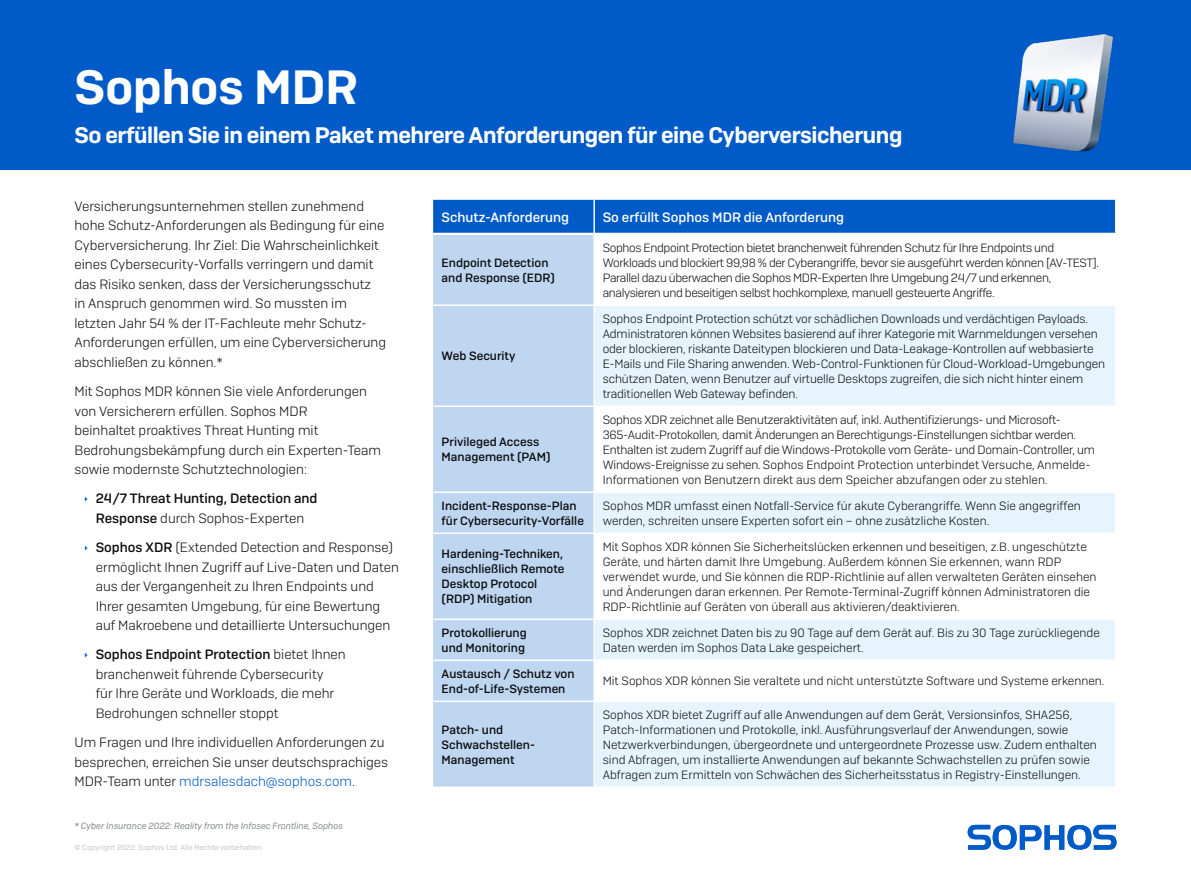
<style>
.page{position:relative;width:1191px;height:893px;background:#fff}
.page>*{position:absolute;margin:0;border:0;box-sizing:border-box;transform-origin:0 0}
.t1{font:600 48px "Sophos Sans";color:#fff}
.Intro_Copy_heading{font:600 22.5px "Sophos Sans";letter-spacing:-.02em;color:#fff}
.Body_Copy{font:300 13.5px/19.5px "Sophos Sans";color:#0d0d0e}
.t2{font:500 13.5px/19.5px "Sophos Sans";color:#0d0d0e}
.Table_Header{font:500 13.5px "Sophos Sans";color:#fff}
.Table_Body_Copy{font:300 12px/15px "Sophos Sans";letter-spacing:-.01em;color:#0d0d0e}
.Table_Body_Copy-2{font:300 12px/15px "Sophos Sans";letter-spacing:-.03em;color:#0d0d0e}
.Table_Left_Column{font:500 12px/15px "Sophos Sans";color:#0d0d0e}
.Note{font:italic 9px "Sophos Sans";color:#83868b}
.Copyright{font:7.5px "Sophos Sans";color:#c2c5ca}
.s1{font-weight:300}
.s2{font-weight:500}
.s3{color:#005bc8}
</style>
<div class="page">
<div style="left:0;top:0;width:1191px;height:170px;background:#005bc8"></div>
<img style="left:1013px;top:34px;width:101px;height:118px">
<div style="left:433px;top:200px;width:682px;height:33px;background:#005bc8"></div>
<div style="left:433px;top:235px;width:160px;height:552px;background:#bfd6f1"></div>
<svg style="left:595px;top:306px;width:520px;height:481px;fill:#e6f5fd"></svg>
<hr style="left:593px;top:200px;width:2px;height:34px;background:#fff">
<hr style="left:433px;top:304px;width:161px;height:2px;background:#fff">
<hr style="left:433px;top:405px;width:161px;height:2px;background:#fff">
<hr style="left:594px;top:405px;width:522px;height:2px;background:#fff">
<hr style="left:433px;top:491px;width:161px;height:2px;background:#fff">
<hr style="left:594px;top:491px;width:522px;height:2px;background:#fff">
<hr style="left:433px;top:532px;width:161px;height:2px;background:#fff">
<hr style="left:594px;top:532px;width:522px;height:2px;background:#fff">
<hr style="left:433px;top:618px;width:161px;height:2px;background:#fff">
<hr style="left:594px;top:618px;width:522px;height:2px;background:#fff">
<hr style="left:433px;top:660px;width:161px;height:1px;background:#fff">
<hr style="left:594px;top:660px;width:522px;height:1px;background:#fff">
<hr style="left:433px;top:701px;width:161px;height:1px;background:#fff">
<hr style="left:594px;top:701px;width:522px;height:1px;background:#fff">
<svg style="left:967px;top:825px;width:149px;height:25px"></svg>
<p class="t1" style="left:74px;top:57px;width:285px">Sophos MDR</p>
<p class="Intro_Copy_heading" style="left:74px;top:121px;width:829px">So erfüllen Sie in einem Paket mehrere Anforderungen für eine Cyberversicherung</p>
<p class="Body_Copy" style="left:74px;top:196px;width:313px">Versicherungsunternehmen stellen zunehmend hohe Schutz-Anforderungen als Bedingung für eine Cyberversicherung. Ihr Ziel: Die Wahrscheinlichkeit eines Cybersecurity-Vorfalls verringern und damit das Risiko senken, dass der Versicherungsschutz<br>in Anspruch genommen wird. So mussten im letzten Jahr 54 % der IT-Fachleute mehr Schutz-Anforderungen erfüllen, um eine Cyberversicherung abschließen zu können.*</p>
<p class="Body_Copy" style="left:74px;top:381px;width:308px">Mit Sophos MDR können Sie viele Anforderungen von Versicherern erfüllen. Sophos MDR<br>beinhaltet proaktives Threat Hunting mit Bedrohungsbekämpfung durch ein Experten-Team sowie modernste Schutztechnologien:</p>
<p class="t2" style="left:96px;top:489px;width:223px">24/7 Threat Hunting, Detection and<br>Response <span class="s1">durch Sophos-Experten</span></p>
<p class="Body_Copy" style="left:96px;top:537px;width:305px"><span class="s2">Sophos XDR</span> (Extended Detection and Response) ermöglicht Ihnen Zugriff auf Live-Daten und Daten aus der Vergangenheit zu Ihren Endpoints und Ihrer gesamten Umgebung, für eine Bewertung auf Makroebene und detaillierte Untersuchungen</p>
<p class="Body_Copy" style="left:96px;top:645px;width:252px"><span class="s2">Sophos Endpoint Protection</span> bietet Ihnen branchenweit führende Cybersecurity<br>für Ihre Geräte und Workloads, die mehr Bedrohungen schneller stoppt</p>
<p class="Body_Copy" style="left:74px;top:732px;width:315px">Um Fragen und Ihre individuellen Anforderungen zu besprechen, erreichen Sie unser deutschsprachiges<br>MDR-Team unter <span class="s3">mdrsalesdach@sophos.com</span>.</p>
<p class="Note" style="left:74px;top:820px;width:270px">* Cyber Insurance 2022: Reality from the Infosec Frontline, Sophos</p>
<p class="Copyright" style="left:74px;top:843px;width:190px">© Copyright 2022. Sophos Ltd. Alle Rechte vorbehalten.</p>
<p class="Table_Header" style="left:441px;top:209px;width:129px">Schutz-Anforderung</p>
<p class="Table_Header" style="left:603px;top:209px;width:243px">So erfüllt Sophos MDR die Anforderung</p>
<p class="Table_Left_Column" style="left:441px;top:255px;width:115px">Endpoint Detection and Response (EDR)</p>
<p class="Table_Body_Copy-2" style="left:603px;top:240px;width:498px">Sophos Endpoint Protection bietet branchenweit führenden Schutz für Ihre Endpoints und Workloads und blockiert 99,98 % der Cyberangriffe, bevor sie ausgeführt werden können [AV-TEST].<br>Parallel dazu überwachen die Sophos MDR-Experten Ihre Umgebung 24/7 und erkennen, analysieren und beseitigen selbst hochkomplexe, manuell gesteuerte Angriffe.</p>
<p class="Table_Left_Column" style="left:441px;top:348px;width:75px">Web Security</p>
<p class="Table_Left_Column" style="left:441px;top:434px;width:110px">Privileged Access<br>Management (PAM)</p>
<p class="Table_Body_Copy" style="left:603px;top:311px;width:504px">Sophos Endpoint Protection schützt vor schädlichen Downloads und verdächtigen Payloads.<br>Administratoren können Websites basierend auf ihrer Kategorie mit Warnmeldungen versehen oder blockieren, riskante Dateitypen blockieren und Data-Leakage-Kontrollen auf webbasierte E-Mails und File Sharing anwenden. Web-Control-Funktionen für Cloud-Workload-Umgebungen schützen Daten, wenn Benutzer auf virtuelle Desktops zugreifen, die sich nicht hinter einem traditionellen Web Gateway befinden.</p>
<p class="Table_Body_Copy" style="left:603px;top:412px;width:494px">Sophos XDR zeichnet alle Benutzeraktivitäten auf, inkl. Authentifizierungs- und Microsoft-365-Audit-Protokollen, damit Änderungen an Berechtigungs-Einstellungen sichtbar werden.<br>Enthalten ist zudem Zugriff auf die Windows-Protokolle vom Geräte- und Domain-Controller, um Windows-Ereignisse zu sehen. Sophos Endpoint Protection unterbindet Versuche, Anmelde-Informationen von Benutzern direkt aus dem Speicher abzufangen oder zu stehlen.</p>
<p class="Table_Left_Column" style="left:441px;top:498px;width:144px">Incident-Response-Plan für Cybersecurity-Vorfälle</p>
<p class="Table_Body_Copy" style="left:603px;top:498px;width:479px">Sophos MDR umfasst einen Notfall-Service für akute Cyberangriffe. Wenn Sie angegriffen werden, schreiten unsere Experten sofort ein – ohne zusätzliche Kosten.</p>
<p class="Table_Left_Column" style="left:441px;top:546px;width:124px">Hardening-Techniken, einschließlich Remote<br>Desktop Protocol (RDP) Mitigation</p>
<p class="Table_Body_Copy" style="left:603px;top:539px;width:495px">Mit Sophos XDR können Sie Sicherheitslücken erkennen und beseitigen, z.B. ungeschützte Geräte, und härten damit Ihre Umgebung. Außerdem können Sie erkennen, wann RDP verwendet wurde, und Sie können die RDP-Richtlinie auf allen verwalteten Geräten einsehen und Änderungen daran erkennen. Per Remote-Terminal-Zugriff können Administratoren die RDP-Richtlinie auf Geräten von überall aus aktivieren/deaktivieren.</p>
<p class="Table_Left_Column" style="left:441px;top:625px;width:87px">Protokollierung und Monitoring</p>
<p class="Table_Body_Copy" style="left:603px;top:625px;width:498px">Sophos XDR zeichnet Daten bis zu 90 Tage auf dem Gerät auf. Bis zu 30 Tage zurückliegende<br>Daten werden im Sophos Data Lake gespeichert.</p>
<p class="Table_Left_Column" style="left:441px;top:666px;width:134px">Austausch / Schutz von<br>End-of-Life-Systemen</p>
<p class="Table_Body_Copy" style="left:603px;top:673px;width:503px">Mit Sophos XDR können Sie veraltete und nicht unterstützte Software und Systeme erkennen.</p>
<p class="Table_Left_Column" style="left:441px;top:722px;width:95px">Patch- und<br>Schwachstellen-<br>Management</p>
<p class="Table_Body_Copy" style="left:603px;top:707px;width:496px">Sophos XDR bietet Zugriff auf alle Anwendungen auf dem Gerät, Versionsinfos, SHA256, Patch-Informationen und Protokolle, inkl. Ausführungsverlauf der Anwendungen, sowie Netzwerkverbindungen, übergeordnete und untergeordnete Prozesse usw. Zudem enthalten sind Abfragen, um installierte Anwendungen auf bekannte Schwachstellen zu prüfen sowie Abfragen zum Ermitteln von Schwächen des Sicherheitsstatus in Registry-Einstellungen.</p>
</div>
